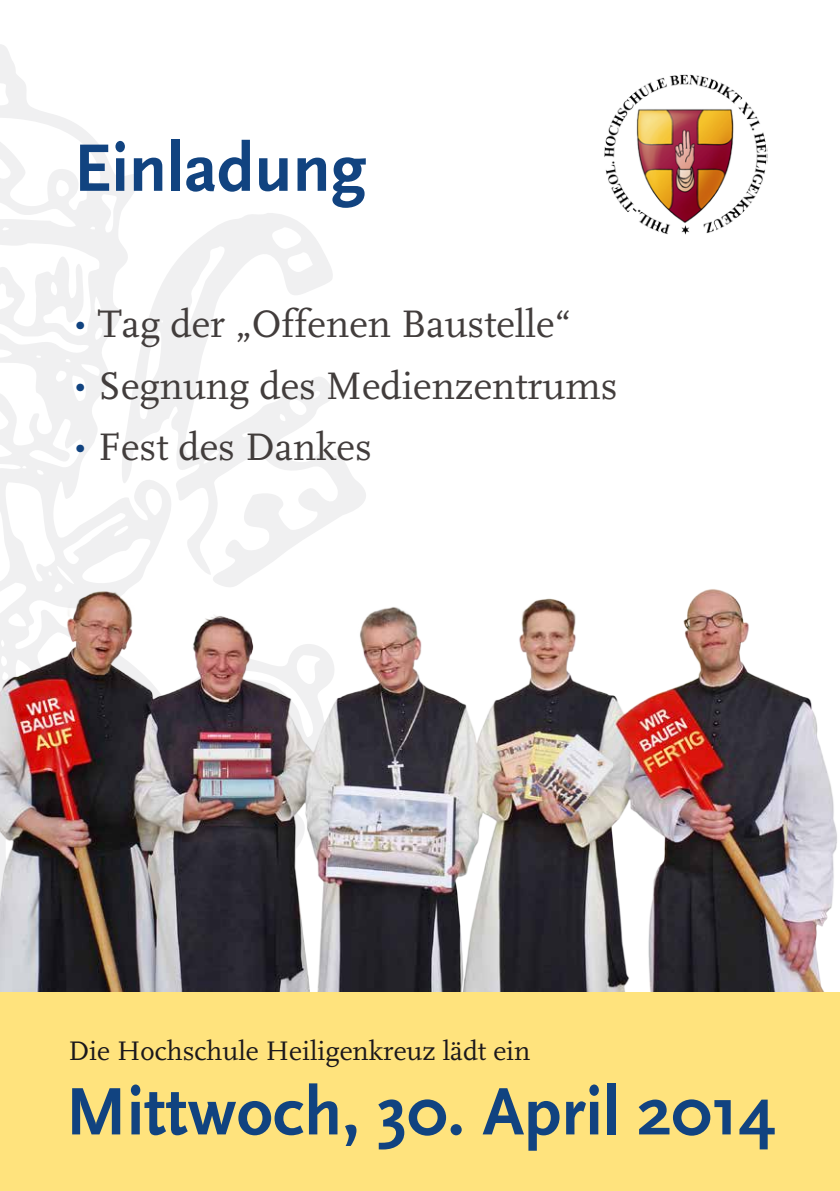
<style>
.page{position:relative;width:840px;height:1191px;background:#fff}
.page>*{position:absolute;margin:0;border:0;box-sizing:border-box;transform-origin:0 0}
.t1{font:700 70px "Scala Sans";color:#114380}
.t2{font:40px "FF Scala";color:#423d3c}
.t3{font:28px "FF Scala";color:#1a171c}
.s1{font-weight:700;font-size:24px;color:#114380}
</style>
<div class="page">
<svg style="left:0;top:44px;width:352px;height:432px"></svg>
<div style="left:0;top:992px;width:839px;height:199px;background:#ffe37d"></div>
<img style="left:604px;top:74px;width:163px;height:161px">
<img style="left:0;top:476px;width:837px;height:515px">
<h1 class="t1" style="left:74px;top:130px;width:294px">Einladung</h1>
<p class="t2" style="left:76px;top:302px;width:496px"><span class="s1">•</span> Tag der „Offenen Baustelle“</p>
<p class="t2" style="left:76px;top:364px;width:542px"><span class="s1">•</span> Segnung des Medienzentrums</p>
<p class="t2" style="left:76px;top:425px;width:297px"><span class="s1">•</span> Fest des Dankes</p>
<p class="t3" style="left:68px;top:1036px;width:463px">Die Hochschule Heiligenkreuz lädt ein</p>
<h1 class="t1" style="left:65px;top:1074px;width:711px">Mittwoch, 30. April 2014</h1>
</div>
